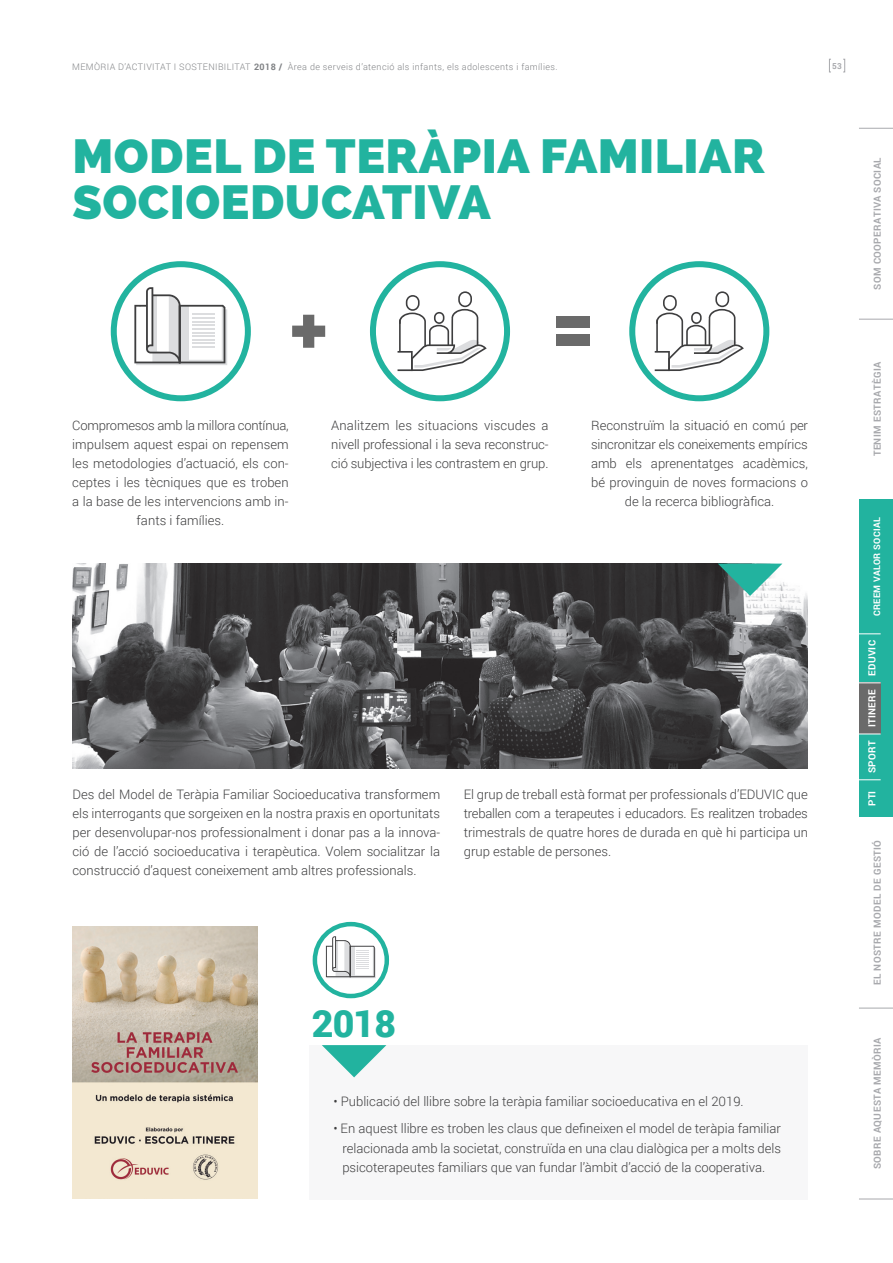
<style>
.page{position:relative;width:893px;height:1263px;background:#fff}
.page>*{position:absolute;margin:0;border:0;box-sizing:border-box;transform-origin:0 0}
.t1{font:800 48px/46.5px "Raleway";letter-spacing:.01em;color:#22b39f}
.t2{font:900 37.5px "Roboto";color:#22b39f}
.t3{font:300 13.05px/19px "Roboto";color:#3e3e3f;text-align:justify}
.t4{font:700 9.75px "Roboto";letter-spacing:.04em;color:#a8a9ad}
.t5{font:700 9.75px "Roboto";letter-spacing:.04em;color:#fff}
.t6{font:300 9px "Roboto";letter-spacing:.04em;color:#808285}
.t7{font:700 9px "Roboto";letter-spacing:.04em;color:#fff}
.t8{font:700 8.25px "Roboto";color:#a8a9ad}
.s1{font-weight:700}
</style>
<div class="page">
<div style="left:859px;top:499px;width:34px;height:318px;background:#22b39f"></div>
<svg style="left:829px;top:59px;width:2px;height:13px"></svg>
<svg style="left:843px;top:59px;width:2px;height:13px"></svg>
<hr style="left:859px;top:1199px;width:34px;height:1px;background:#a8a9ad">
<hr style="left:859px;top:1008px;width:34px;height:1px;background:#a8a9ad">
<hr style="left:859px;top:128px;width:34px;height:1px;background:#a8a9ad">
<hr style="left:859px;top:319px;width:34px;height:1px;background:#a8a9ad">
<div style="left:859px;top:683px;width:22px;height:51px;background:#6a6a6a"></div>
<svg style="left:859px;top:634px;width:22px;height:1px"></svg>
<svg style="left:859px;top:683px;width:22px;height:1px"></svg>
<svg style="left:859px;top:734px;width:22px;height:1px"></svg>
<svg style="left:859px;top:779px;width:22px;height:1px"></svg>
<div style="left:310px;top:1045px;width:498px;height:154px;background:#f7f7f8"></div>
<svg style="left:322px;top:1045px;width:64px;height:32px"></svg>
<svg style="left:292px;top:315px;width:33px;height:33px"></svg>
<div style="left:557px;top:316px;width:33px;height:12px;background:#6a6a6a"></div>
<div style="left:557px;top:335px;width:33px;height:11px;background:#6a6a6a"></div>
<img style="left:72px;top:564px;width:736px;height:204px">
<div style="left:111px;top:261px;width:140px;height:140px;border:6px solid #22b39f;border-radius:50%"></div>
<svg style="left:134px;top:287px;width:93px;height:78px"></svg>
<hr style="left:192px;top:346px;width:22px;height:2px;background:#dcdddf">
<hr style="left:192px;top:339px;width:22px;height:2px;background:#dcdddf">
<div style="left:370px;top:261px;width:140px;height:140px;border:6px solid #22b39f;border-radius:50%"></div>
<svg style="left:398px;top:291px;width:89px;height:80px"></svg>
<div style="left:629px;top:261px;width:140px;height:140px;border:6px solid #22b39f;border-radius:50%"></div>
<svg style="left:655px;top:291px;width:89px;height:80px"></svg>
<svg style="left:315px;top:924px;width:72px;height:72px"></svg>
<div style="left:313px;top:922px;width:76px;height:76px;border:4px solid #22b39f;border-radius:50%"></div>
<svg style="left:326px;top:936px;width:50px;height:42px"></svg>
<svg style="left:718px;top:564px;width:64px;height:32px"></svg>
<img style="left:72px;top:926px;width:185px;height:273px">
<p class="t6" style="left:72px;top:60px;width:487px">MEMÒRIA D’ACTIVITAT I SOSTENIBILITAT <span class="s1">2018 /</span> Àrea de serveis d’atenció als infants, els adolescents i famílies.</p>
<h1 class="t1" style="left:72px;top:133px;width:694px">MODEL DE TERÀPIA FAMILIAR<br>SOCIOEDUCATIVA</h1>
<p class="t8" style="left:832px;top:60px;width:11px">53</p>
<p class="t4" style="left:871px;top:290px;width:134px;rotate:-90deg">SOM COOPERATIVA SOCIAL</p>
<p class="t3" style="left:72px;top:415px;width:218px;text-align:center">Compromesos amb la millora contínua, impulsem aquest espai on repensem les metodologies d’actuació, els con&shy;ceptes i les tècniques que es troben a la base de les intervencions amb in&shy;fants i famílies.</p>
<p class="t3" style="left:331px;top:415px;width:219px">Analitzem les situacions viscudes a nivell professional i la seva reconstruc&shy;ció subjectiva i les contrastem en grup.</p>
<p class="t3" style="left:591px;top:415px;width:218px;text-align:center">Reconstruïm la situació en comú per sincronitzar els coneixements empírics amb els aprenentatges acadèmics, bé provinguin de noves formacions o de la recerca bibliogràfica.</p>
<p class="t3" style="left:72px;top:784px;width:369px">Des del Model de Teràpia Familiar Socioeducativa transformem els interrogants que sorgeixen en la nostra praxis en oportunitats per desenvolupar-nos professionalment i donar pas a la innova&shy;ció de l’acció socioeducativa i terapèutica. Volem socialitzar la construcció d’aquest coneixement amb altres professionals.</p>
<p class="t3" style="left:464px;top:784px;width:346px">El grup de treball està format per professionals d’EDUVIC que treballen com a terapeutes i educadors. Es realitzen trobades trimestrals de quatre hores de durada en què hi participa un grup estable de persones.</p>
<h2 class="t2" style="left:312px;top:997px;width:86px">2018</h2>
<p class="t3" style="left:333px;top:1091px;width:412px">• Publicació del llibre sobre la teràpia familiar socioeducativa en el 2019.</p>
<p class="t3" style="left:342px;top:1119px;width:440px;text-indent:-9px">• En aquest llibre es troben les claus que defineixen el model de teràpia familiar relacionada amb la societat, construïda en una clau dialògica per a molts dels psicoterapeutes familiars que van fundar l’àmbit d’acció de la cooperativa.</p>
<p class="t4" style="left:871px;top:456px;width:96px;rotate:-90deg">TENIM ESTRATÈGIA</p>
<p class="t7" style="left:871px;top:616px;width:100px;rotate:-90deg">CREEM VALOR SOCIAL</p>
<p class="t5" style="left:865px;top:676px;width:37px;rotate:-90deg">EDUVIC</p>
<p class="t5" style="left:865px;top:727px;width:40px;rotate:-90deg">ITINERE</p>
<p class="t5" style="left:865px;top:773px;width:34px;rotate:-90deg">SPORT</p>
<p class="t5" style="left:865px;top:806px;width:17px;rotate:-90deg">PTI</p>
<p class="t4" style="left:871px;top:985px;width:147px;rotate:-90deg">EL NOSTRE MODEL DE GESTIÓ</p>
<p class="t4" style="left:871px;top:1169px;width:133px;rotate:-90deg">SOBRE AQUESTA MEMÒRIA</p>
</div>
